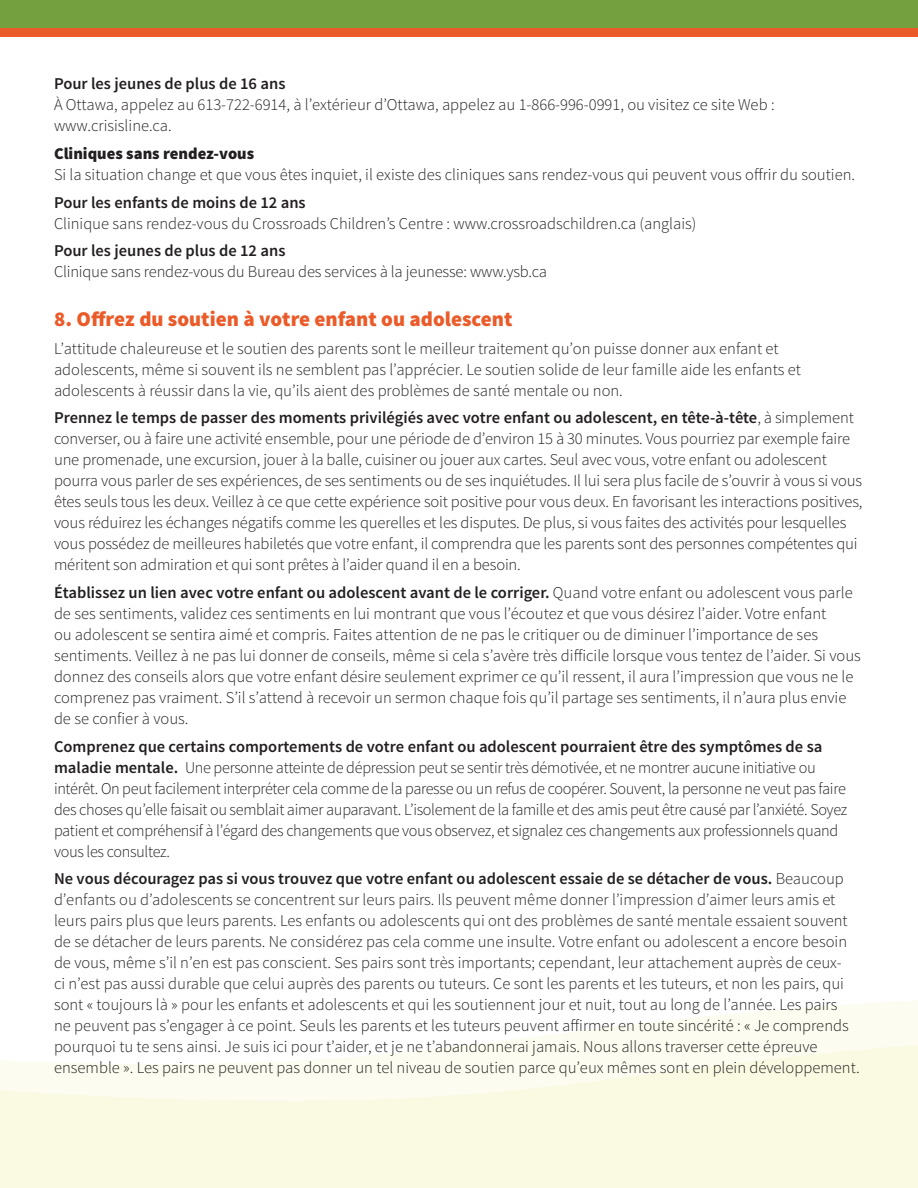
<style>
.page{position:relative;width:918px;height:1188px;background:#fff}
.page>*{position:absolute;margin:0;border:0;box-sizing:border-box;transform-origin:0 0}
.Free_Form{font:900 21px "Source Sans Pro";color:#eb5b29}
.Free_Form-2{font:300 16.5px/21px "Source Sans Pro";color:#231f20}
.Free_Form-3{font:300 16.5px/21px "Source Sans Pro";letter-spacing:-.02em;color:#231f20}
.s1{font-weight:600}
.s2{font-weight:900}
</style>
<div class="page">
<svg style="left:0;top:1004px;width:918px;height:184px;fill:#fafae2"></svg>
<div style="left:0;top:0;width:918px;height:28px;background:#74a03f"></div>
<div style="left:0;top:28px;width:918px;height:8px;background:#eb5b29"></div>
<p class="Free_Form-2" style="left:54px;top:73px;width:722px"><span class="s1">Pour les jeunes de plus de 16 ans<br></span>À Ottawa, appelez au 613-722-6914, à l’extérieur d’Ottawa, appelez au 1-866-996-0991, ou visitez ce site Web : www.crisisline.ca.</p>
<p class="Free_Form-2" style="left:54px;top:143px;width:803px"><span class="s2">Cliniques sans rendez-vous<br></span>Si la situation change et que vous êtes inquiet, il existe des cliniques sans rendez-vous qui peuvent vous offrir du soutien.</p>
<p class="Free_Form-2" style="left:54px;top:192px;width:644px"><span class="s1">Pour les enfants de moins de 12 ans<br></span>Clinique sans rendez-vous du Crossroads Children’s Centre : www.crossroadschildren.ca (anglais)</p>
<p class="Free_Form-2" style="left:54px;top:240px;width:495px"><span class="s1">Pour les jeunes de plus de 12 ans<br></span>Clinique sans rendez-vous du Bureau des services à la jeunesse: www.ysb.ca</p>
<p class="Free_Form" style="left:54px;top:305px;width:460px">8. Offrez du soutien à votre enfant ou adolescent</p>
<p class="Free_Form-2" style="left:54px;top:338px;width:748px">L’attitude chaleureuse et le soutien des parents sont le meilleur traitement qu’on puisse donner aux enfant et adolescents, même si souvent ils ne semblent pas l’apprécier. Le soutien solide de leur famille aide les enfants et adolescents à réussir dans la vie, qu’ils aient des problèmes de santé mentale ou non.</p>
<p class="Free_Form-2" style="left:54px;top:407px;width:810px"><span class="s1">Prennez le temps de passer des moments privilégiés avec votre enfant ou adolescent, en tête-à-tête</span>, à simplement converser, ou à faire une activité ensemble, pour une période de d’environ 15 à 30 minutes. Vous pourriez par exemple faire une promenade, une excursion, jouer à la balle, cuisiner ou jouer aux cartes. Seul avec vous, votre enfant ou adolescent pourra vous parler de ses expériences, de ses sentiments ou de ses inquiétudes. Il lui sera plus facile de s’ouvrir à vous si vous êtes seuls tous les deux. Veillez à ce que cette expérience soit positive pour vous deux. En favorisant les interactions positives, vous réduirez les échanges négatifs comme les querelles et les disputes. De plus, si vous faites des activités pour lesquelles vous possédez de meilleures habiletés que votre enfant, il comprendra que les parents sont des personnes compétentes qui méritent son admiration et qui sont prêtes à l’aider quand il en a besoin.</p>
<p class="Free_Form-2" style="left:54px;top:582px;width:808px"><span class="s1">Établissez un lien avec votre enfant ou adolescent avant de le corriger.</span> Quand votre enfant ou adolescent vous parle de ses sentiments, validez ces sentiments en lui montrant que vous l’écoutez et que vous désirez l’aider. Votre enfant<br>ou adolescent se sentira aimé et compris. Faites attention de ne pas le critiquer ou de diminuer l’importance de ses sentiments. Veillez à ne pas lui donner de conseils, même si cela s’avère très difficile lorsque vous tentez de l’aider. Si vous donnez des conseils alors que votre enfant désire seulement exprimer ce qu’il ressent, il aura l’impression que vous ne le comprenez pas vraiment. S’il s’attend à recevoir un sermon chaque fois qu’il partage ses sentiments, il n’aura plus envie de se confier à vous.</p>
<p class="Free_Form-3" style="left:54px;top:736px;width:795px"><span class="s1">Comprenez que certains comportements de votre enfant ou adolescent pourraient être des symptômes de sa maladie mentale.</span> Une personne atteinte de dépression peut se sentir très démotivée, et ne montrer aucune initiative ou intérêt. On peut facilement interpréter cela comme de la paresse ou un refus de coopérer. Souvent, la personne ne veut pas faire des choses qu’elle faisait ou semblait aimer auparavant. L’isolement de la famille et des amis peut être causé par l’anxiété. Soyez patient et compréhensif à l’égard des changements que vous observez, et signalez ces changements aux professionnels quand vous les consultez.</p>
<p class="Free_Form-2" style="left:54px;top:868px;width:807px"><span class="s1">Ne vous découragez pas si vous trouvez que votre enfant ou adolescent essaie de se détacher de vous.</span> Beaucoup d’enfants ou d’adolescents se concentrent sur leurs pairs. Ils peuvent même donner l’impression d’aimer leurs amis et leurs pairs plus que leurs parents. Les enfants ou adolescents qui ont des problèmes de santé mentale essaient souvent de se détacher de leurs parents. Ne considérez pas cela comme une insulte. Votre enfant ou adolescent a encore besoin de vous, même s’il n’en est pas conscient. Ses pairs sont très importants; cependant, leur attachement auprès de ceux-<br>ci n’est pas aussi durable que celui auprès des parents ou tuteurs. Ce sont les parents et les tuteurs, et non les pairs, qui sont « toujours là » pour les enfants et adolescents et qui les soutiennent jour et nuit, tout au long de l’année. Les pairs<br>ne peuvent pas s’engager à ce point. Seuls les parents et les tuteurs peuvent affirmer en toute sincérité : « Je comprends pourquoi tu te sens ainsi. Je suis ici pour t’aider, et je ne t’abandonnerai jamais. Nous allons traverser cette épreuve ensemble ». Les pairs ne peuvent pas donner un tel niveau de soutien parce qu’eux mêmes sont en plein développement.</p>
</div>
